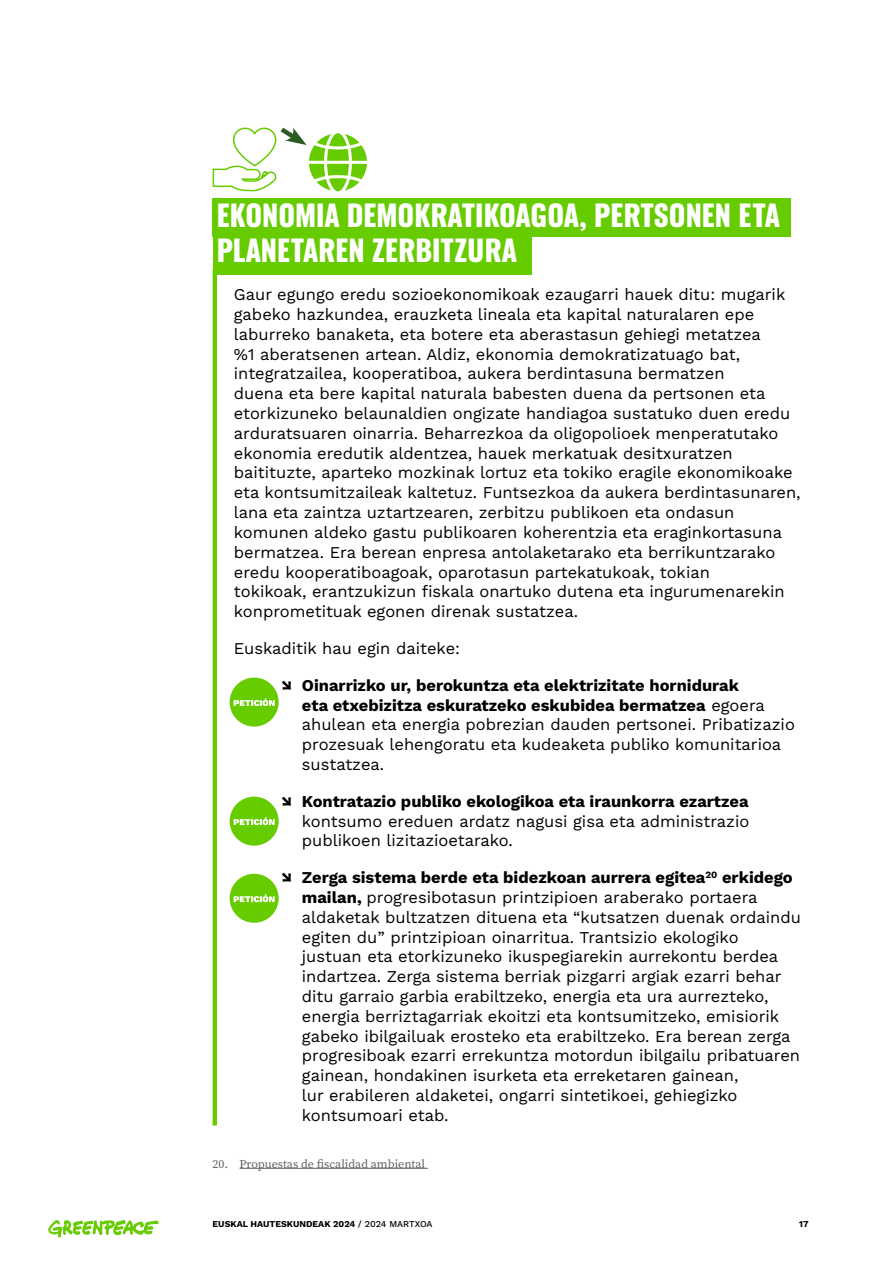
<style>
.page{position:relative;width:893px;height:1263px;background:#fff}
.page>*{position:absolute;margin:0;border:0;box-sizing:border-box;transform-origin:0 0}
.t1{font:28.95px/35.7px "Zodiac Sans";color:#fff}
.t2{font:16.5px/19.8px "Work Sans";color:#000}
.t3{font:700 16.5px "Work Sans";color:#000}
.t4{font:12px "Source Serif Pro";color:#646363}
.t5{font:700 9px "Work Sans";color:#000}
.s1{font-weight:700}
.s2{font-weight:500}
</style>
<div class="page">
<svg style="left:48px;top:1220px;width:111px;height:17px"></svg>
<div style="left:213px;top:199px;width:578px;height:38px;background:#6c0"></div>
<div style="left:213px;top:237px;width:318px;height:38px;background:#6c0"></div>
<svg style="left:212px;top:127px;width:155px;height:65px"></svg>
<hr style="left:213px;top:269px;width:4px;height:856px;background:#6c0">
<svg style="left:230px;top:677px;width:49px;height:50px"></svg>
<svg style="left:230px;top:797px;width:49px;height:49px"></svg>
<svg style="left:230px;top:874px;width:49px;height:49px"></svg>
<hr style="left:240px;top:1168px;width:188px;height:1px;background:#646363">
<h1 class="t1" style="left:217px;top:199px;width:564px">EKONOMIA DEMOKRATIKOAGOA, PERTSONEN ETA<br>PLANETAREN ZERBITZURA</h1>
<p class="t2" style="left:234px;top:284px;width:568px">Gaur egungo eredu sozioekonomikoak ezaugarri hauek ditu: mugarik gabeko hazkundea, erauzketa lineala eta kapital naturalaren epe laburreko banaketa, eta botere eta aberastasun gehiegi metatzea<br>%1 aberatsenen artean. Aldiz, ekonomia demokratizatuago bat, integratzailea, kooperatiboa, aukera berdintasuna bermatzen<br>duena eta bere kapital naturala babesten duena da pertsonen eta etorkizuneko belaunaldien ongizate handiagoa sustatuko duen eredu arduratsuaren oinarria. Beharrezkoa da oligopolioek menperatutako ekonomia eredutik aldentzea, hauek merkatuak desitxuratzen baitituzte, aparteko mozkinak lortuz eta tokiko eragile ekonomikoake eta kontsumitzaileak kaltetuz. Funtsezkoa da aukera berdintasunaren, lana eta zaintza uztartzearen, zerbitzu publikoen eta ondasun komunen aldeko gastu publikoaren koherentzia eta eraginkortasuna bermatzea. Era berean enpresa antolaketarako eta berrikuntzarako eredu kooperatiboagoak, oparotasun partekatukoak, tokian<br>tokikoak, erantzukizun fiskala onartuko dutena eta ingurumenarekin konprometituak egonen direnak sustatzea.</p>
<p class="t2" style="left:234px;top:638px;width:228px">Euskaditik hau egin daiteke:</p>
<p class="t2" style="left:302px;top:674px;width:494px;text-indent:-21px"><span class="s1">↘ Oinarrizko ur, berokuntza eta elektrizitate hornidurak<br>eta etxebizitza eskuratzeko eskubidea bermatzea</span> egoera ahulean eta energia pobrezian dauden pertsonei. Pribatizazio prozesuak lehengoratu eta kudeaketa publiko komunitarioa sustatzea.</p>
<p class="t3" style="left:281px;top:789px;width:469px">↘ Kontratazio publiko ekologikoa eta iraunkorra ezartzea</p>
<p class="t2" style="left:302px;top:810px;width:449px">kontsumo ereduen ardatz nagusi gisa eta administrazio publikoen lizitazioetarako.</p>
<p class="t2" style="left:302px;top:867px;width:500px;text-indent:-21px"><span class="s1">↘ Zerga sistema berde eta bidezkoan aurrera egitea</span><sup>20</sup> <span class="s1">erkidego mailan,</span> progresibotasun printzipioen araberako portaera aldaketak bultzatzen dituena eta “kutsatzen duenak ordaindu egiten du” printzipioan oinarritua. Trantsizio ekologiko justuan eta etorkizuneko ikuspegiarekin aurrekontu berdea indartzea. Zerga sistema berriak pizgarri argiak ezarri behar ditu garraio garbia erabiltzeko, energia eta ura aurrezteko, energia berriztagarriak ekoitzi eta kontsumitzeko, emisiorik gabeko ibilgailuak erosteko eta erabiltzeko. Era berean zerga progresiboak ezarri errekuntza motordun ibilgailu pribatuaren gainean, hondakinen isurketa eta erreketaren gainean,<br>lur erabileren aldaketei, ongarri sintetikoei, gehiegizko kontsumoari etab.</p>
<p class="t4" style="left:213px;top:1156px;width:214px">20. Propuestas de fiscalidad ambiental</p>
<p class="t5" style="left:213px;top:1217px;width:221px">EUSKAL HAUTESKUNDEAK 2024 <span class="s2">/ 2024 MARTXOA</span></p>
<p class="t5" style="left:799px;top:1217px;width:11px">17</p>
</div>
